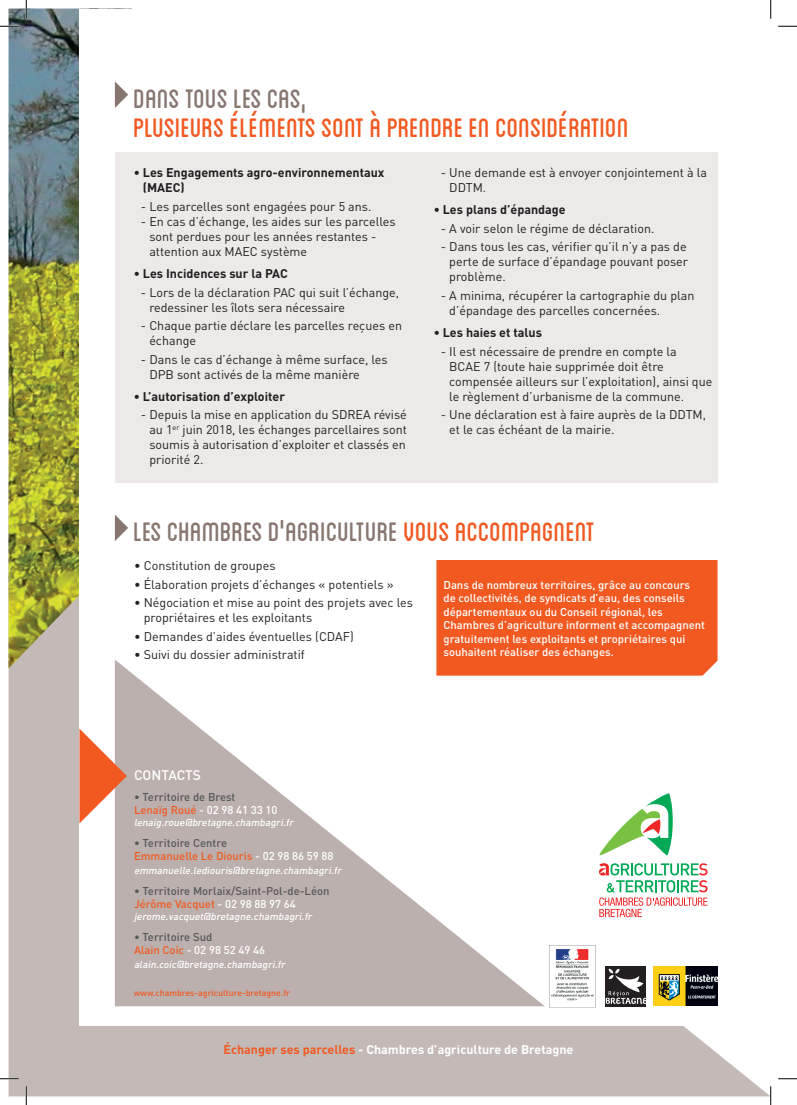
<style>
.page{position:relative;width:797px;height:1105px;background:#fff}
.page>*{position:absolute;margin:0;border:0;box-sizing:border-box;transform-origin:0 0}
.t1{font:37.5px "Blanch Caps";color:#877670}
.t2{font:37.5px "Blanch Caps";color:#f15921}
.t3{font:500 13.75px "DIN";color:#fff}
.t4{font:12.5px/15px "DIN";color:#231f20}
.t5{font:700 12.5px/15px "DIN";color:#231f20}
.t6{font:700 12.5px "DIN";color:#fff}
.t7{font:500 11.25px/13.5px "DIN";color:#fff}
.t8{font:500 11.25px/13.5px "DIN";color:#57585a}
.t9{font:500 11.25px/13.5px "DIN";color:#f15921}
.t10{font:italic 500 10px "DIN";color:#fff}
.t11{font:500 8.75px "DIN";color:#f15921}
.s1{color:#f15921}
.s2{color:#fff}
.s3{color:#57585a}
</style>
<div class="page">
<div style="left:9px;top:668px;width:761px;height:428px;background:#c3bab7"></div>
<img style="left:9px;top:9px;width:70px;height:659px">
<div style="left:79px;top:9px;width:691px;height:1016px;background:#fff"></div>
<svg style="left:115px;top:515px;width:13px;height:26px"></svg>
<svg style="left:115px;top:81px;width:13px;height:27px"></svg>
<div style="left:605px;top:966px;width:41px;height:40px;background:#231f20"></div>
<svg style="left:605px;top:968px;width:41px;height:36px"></svg>
<div style="left:436px;top:560px;width:281px;height:116px;background:#f15921"></div>
<svg style="left:115px;top:659px;width:429px;height:347px"></svg>
<svg style="left:79px;top:729px;width:48px;height:94px"></svg>
<svg style="left:599px;top:863px;width:108px;height:54px"></svg>
<svg style="left:599px;top:793px;width:73px;height:62px"></svg>
<img style="left:549px;top:945px;width:47px;height:63px">
<img style="left:653px;top:966px;width:64px;height:40px">
<div style="left:115px;top:152px;width:602px;height:331px;background:#ece9e8"></div>
<svg style="left:0;top:25px;width:19px;height:2px"></svg>
<svg style="left:778px;top:25px;width:19px;height:2px"></svg>
<svg style="left:0;top:1078px;width:19px;height:1px"></svg>
<svg style="left:778px;top:1078px;width:19px;height:1px"></svg>
<svg style="left:25px;top:0;width:2px;height:19px"></svg>
<svg style="left:25px;top:1086px;width:2px;height:19px"></svg>
<svg style="left:770px;top:0;width:1px;height:19px"></svg>
<svg style="left:770px;top:1086px;width:1px;height:19px"></svg>
<h1 class="t1" style="left:134px;top:82px;width:175px">dans tous les cas,</h1>
<h1 class="t2" style="left:134px;top:110px;width:496px">plusieurs éléments sont à prendre en considération</h1>
<p class="t5" style="left:143px;top:165px;width:243px;text-indent:-9px">• Les Engagements agro-environnementaux (MAEC)</p>
<p class="t4" style="left:141px;top:199px;width:232px">- Les parcelles sont engagées pour 5 ans.</p>
<p class="t4" style="left:149px;top:214px;width:248px;text-indent:-8px">- En cas d’échange, les aides sur les parcelles sont perdues pour les années restantes - attention aux MAEC système</p>
<p class="t5" style="left:134px;top:265px;width:155px">• Les Incidences sur la PAC</p>
<p class="t4" style="left:149px;top:284px;width:251px;text-indent:-8px">- Lors de la déclaration PAC qui suit l’échange, redessiner les îlots sera nécessaire</p>
<p class="t4" style="left:149px;top:318px;width:254px;text-indent:-8px">- Chaque partie déclare les parcelles reçues en échange</p>
<p class="t4" style="left:149px;top:351px;width:240px;text-indent:-8px">- Dans le cas d’échange à même surface, les<br>DPB sont activés de la même manière</p>
<p class="t5" style="left:134px;top:388px;width:153px">• L’autorisation d’exploiter</p>
<p class="t4" style="left:149px;top:407px;width:259px;text-align:justify;text-indent:-8px">- Depuis la mise en application du SDREA révisé au 1<sup>er</sup> juin 2018, les échanges parcellaires sont soumis à autorisation d’exploiter et classés en priorité 2.</p>
<p class="t4" style="left:449px;top:165px;width:259px;text-indent:-8px">- Une demande est à envoyer conjointement à la<br>DDTM.</p>
<p class="t5" style="left:434px;top:202px;width:133px">• Les plans d’épandage</p>
<p class="t4" style="left:441px;top:221px;width:215px">- A voir selon le régime de déclaration.</p>
<p class="t4" style="left:449px;top:239px;width:240px;text-indent:-8px">- Dans tous les cas, vérifier qu’il n’y a pas de perte de surface d’épandage pouvant poser problème.</p>
<p class="t4" style="left:449px;top:288px;width:247px;text-indent:-8px">- A minima, récupérer la cartographie du plan d’épandage des parcelles concernées.</p>
<p class="t5" style="left:434px;top:324px;width:110px">• Les haies et talus</p>
<p class="t4" style="left:449px;top:343px;width:264px;text-indent:-8px">- Il est nécessaire de prendre en compte la<br>BCAE 7 (toute haie supprimée doit être compensée ailleurs sur l’exploitation), ainsi que le règlement d’urbanisme de la commune.</p>
<p class="t4" style="left:449px;top:407px;width:258px;text-indent:-8px">- Une déclaration est à faire auprès de la DDTM, et le cas échéant de la mairie.</p>
<h1 class="t1" style="left:134px;top:515px;width:463px">les chambres d'agriculture <span class="s1">vous accompagnent</span></h1>
<p class="t4" style="left:134px;top:558px;width:143px">• Constitution de groupes</p>
<p class="t4" style="left:134px;top:576px;width:261px">• Élaboration projets d’échanges « potentiels »</p>
<p class="t4" style="left:144px;top:595px;width:271px;text-indent:-10px">• Négociation et mise au point des projets avec les propriétaires et les exploitants</p>
<p class="t4" style="left:134px;top:628px;width:221px">• Demandes d’aides éventuelles (CDAF)</p>
<p class="t4" style="left:134px;top:647px;width:172px">• Suivi du dossier administratif</p>
<p class="t7" style="left:443px;top:577px;width:263px">Dans de nombreux territoires, grâce au concours de collectivités, de syndicats d’eau, des conseils départementaux ou du Conseil régional, les Chambres d’agriculture informent et accompagnent gratuitement les exploitants et propriétaires qui souhaitent réaliser des échanges.</p>
<p class="t3" style="left:134px;top:766px;width:68px">CONTACTS</p>
<p class="t8" style="left:134px;top:790px;width:145px">• Territoire de Brest<br><span class="s1">Lenaïg Roué</span> <span class="s2">- 02 98 41 33 10</span></p>
<p class="t10" style="left:134px;top:816px;width:163px">lenaig.roue@bretagne.chambagri.fr</p>
<p class="t9" style="left:134px;top:836px;width:201px"><span class="s3">• Territoire Centre<br></span>Emmanuelle Le Diouris <span class="s2">- 02 98 86 59 88</span></p>
<p class="t10" style="left:134px;top:864px;width:211px">emmanuelle.lediouris@bretagne.chambagri.fr</p>
<p class="t8" style="left:134px;top:883px;width:197px">• Territoire Morlaix/Saint-Pol-de-Léon<br><span class="s1">Jérôme Vacquet</span> <span class="s2">- 02 98 88 97 64</span></p>
<p class="t10" style="left:134px;top:910px;width:182px">jerome.vacquet@bretagne.chambagri.fr</p>
<p class="t8" style="left:134px;top:929px;width:133px">• Territoire Sud<br><span class="s1">Alain Coic</span> <span class="s2">- 02 98 52 49 46</span></p>
<p class="t10" style="left:134px;top:957px;width:155px">alain.coic@bretagne.chambagri.fr</p>
<p class="t11" style="left:134px;top:987px;width:158px">www.chambres-agriculture-bretagne.fr</p>
<p class="t6" style="left:223px;top:1041px;width:351px"><span class="s1">Échanger ses parcelles</span> - Chambres d’agriculture de Bretagne</p>
</div>
